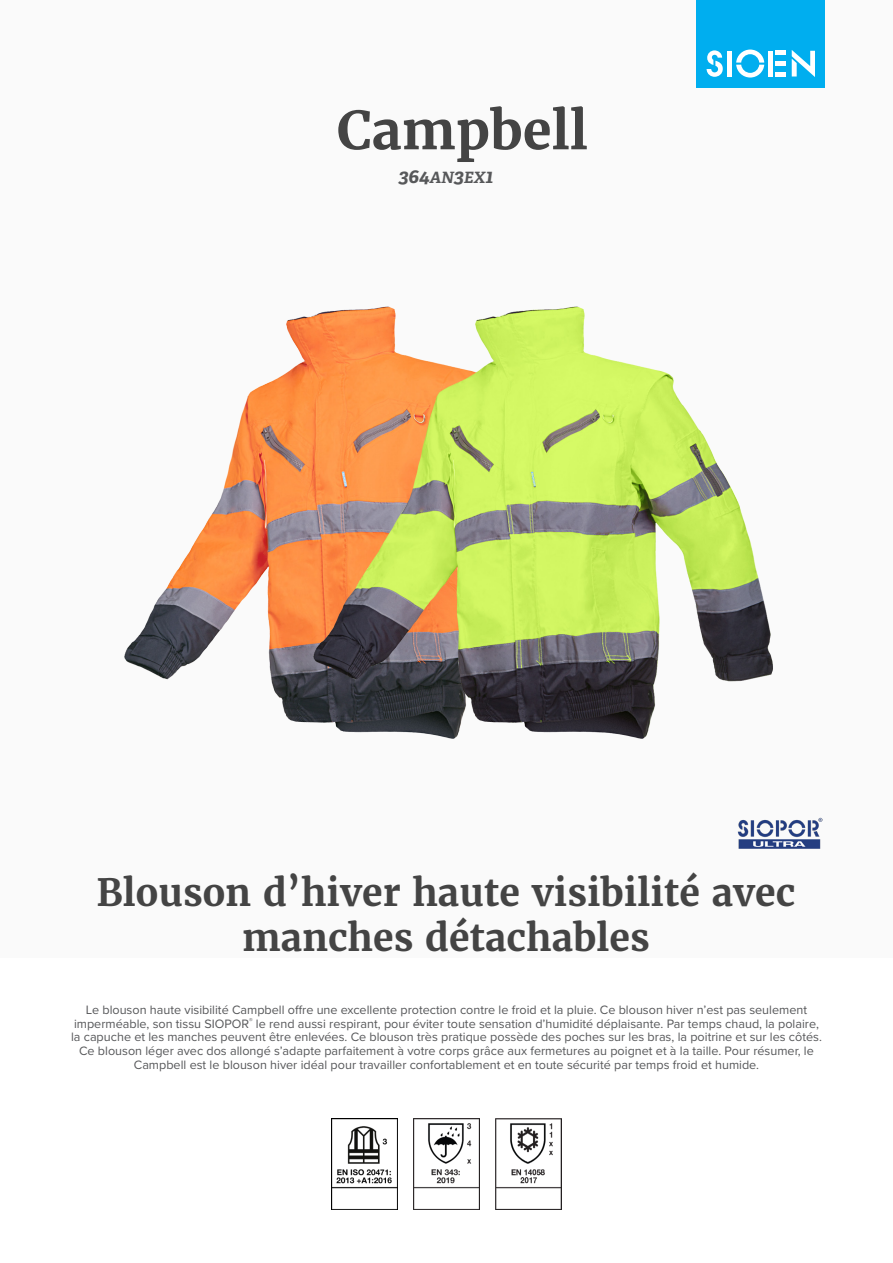
<style>
.page{position:relative;width:893px;height:1263px;background:#fff}
.page>*{position:absolute;margin:0;border:0;box-sizing:border-box;transform-origin:0 0}
.product_name{font:700 52.5px "Merriweather";color:#444}
.product_h2{font:700 37.5px/45px "Merriweather";color:#444;text-align:center}
.product_ref{font:italic 700 19.5px "Adelle";color:#57585a}
.product_description{font:12.6px/13.6px "Proxima Nova";color:#57585a;text-align:center}
.s1{font-size:15.6px}
</style>
<div class="page">
<div style="left:0;top:0;width:893px;height:957px;background:#fafafa"></div>
<div style="left:697px;top:0;width:128px;height:88px;background:#00aeef"></div>
<svg style="left:707px;top:50px;width:16px;height:27px"></svg>
<svg style="left:736px;top:50px;width:28px;height:28px"></svg>
<div style="left:727px;top:51px;width:5px;height:26px;background:#fff"></div>
<div style="left:768px;top:51px;width:5px;height:26px;background:#fff"></div>
<div style="left:775px;top:72px;width:11px;height:5px;background:#fff"></div>
<div style="left:775px;top:61px;width:11px;height:5px;background:#fff"></div>
<hr style="left:775px;top:51px;width:11px;height:4px;background:#fff">
<svg style="left:792px;top:50px;width:23px;height:27px"></svg>
<img style="left:783px;top:817px;width:40px;height:32px">
<img style="left:331px;top:1118px;width:66px;height:92px">
<img style="left:413px;top:1118px;width:67px;height:92px">
<img style="left:495px;top:1118px;width:67px;height:92px">
<img style="left:124px;top:318px;width:174px;height:404px">
<img style="left:298px;top:306px;width:485px;height:543px">
<p class="product_name" style="left:337px;top:97px;width:253px">Campbell</p>
<p class="product_ref" style="left:399px;top:164px;width:96px">364<span class="s1">AN</span>3<span class="s1">EX</span>1</p>
<p class="product_h2" style="left:97px;top:869px;width:700px">Blouson d’hiver haute visibilité avec manches détachables</p>
<p class="product_description" style="left:71px;top:1002px;width:752px">Le blouson haute visibilité Campbell offre une excellente protection contre le froid et la pluie. Ce blouson hiver n’est pas seulement imperméable, son tissu SIOPOR<sup>®</sup> le rend aussi respirant, pour éviter toute sensation d’humidité déplaisante. Par temps chaud, la polaire, la capuche et les manches peuvent être enlevées. Ce blouson très pratique possède des poches sur les bras, la poitrine et sur les côtés.<br>Ce blouson léger avec dos allongé s’adapte parfaitement à votre corps grâce aux fermetures au poignet et à la taille. Pour résumer, le Campbell est le blouson hiver idéal pour travailler confortablement et en toute sécurité par temps froid et humide.</p>
</div>
